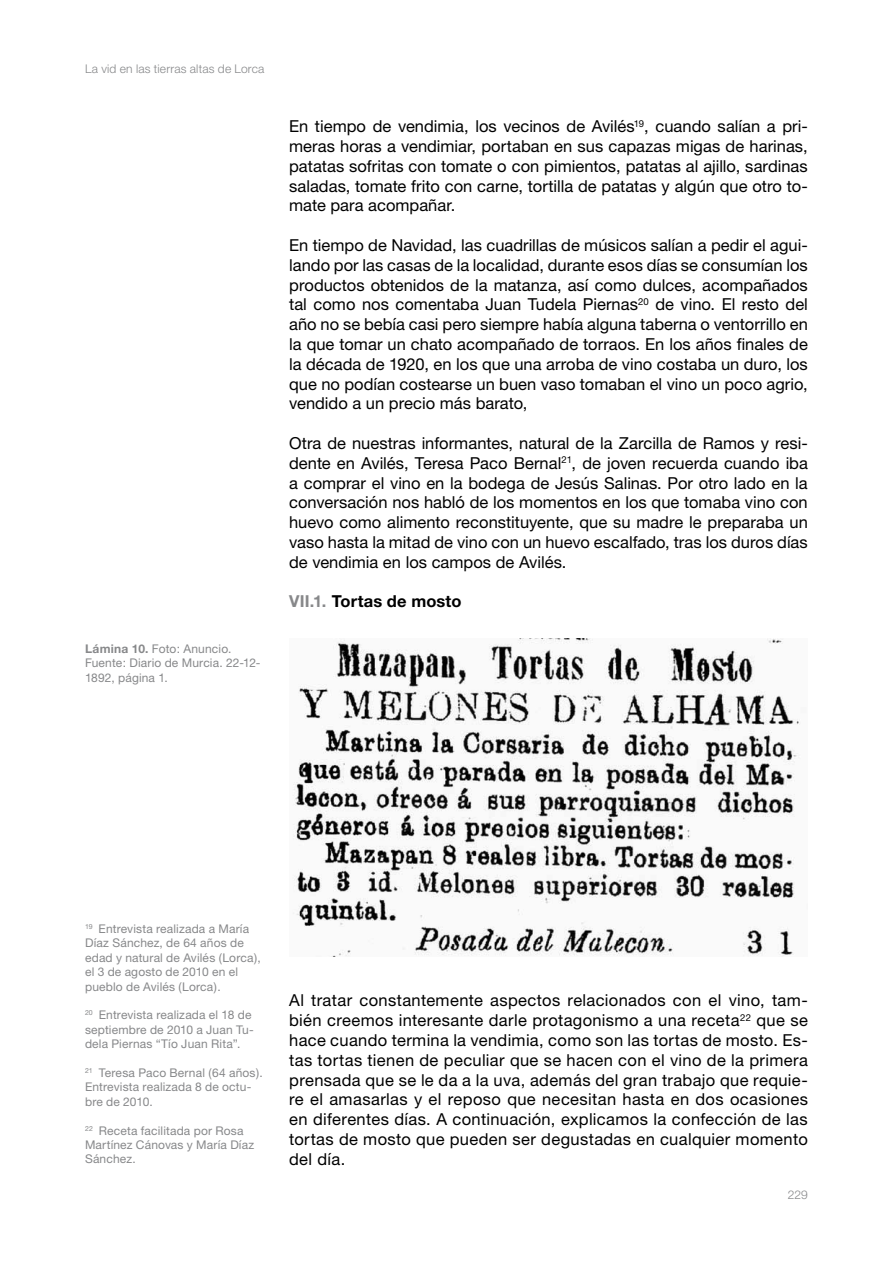
<style>
.page{position:relative;width:893px;height:1263px;background:#fff}
.page>*{position:absolute;margin:0;border:0;box-sizing:border-box;transform-origin:0 0}
.t1{font:16.5px/19.8px "Helvetica Neue";color:#000;text-align:justify}
.t2{font:700 16.5px "Helvetica Neue";letter-spacing:.01em;color:#000}
.t3{font:12px/14.4px "Helvetica Neue";letter-spacing:.01em;color:#87888a}
.t4{font:300 12px "Helvetica Neue";letter-spacing:.015em;color:#87888a}
.s1{font-weight:700}
.s2{color:#87888a}
</style>
<div class="page">
<img style="left:293px;top:639px;width:507px;height:318px">
<p class="t4" style="left:85px;top:62px;width:181px">La vid en las tierras altas de Lorca</p>
<p class="t3" style="left:85px;top:641px;width:177px"><span class="s1">Lámina 10.</span> Foto: Anuncio.<br>Fuente: Diario de Murcia. 22-12-<br>1892, página 1.</p>
<p class="t1" style="left:289px;top:116px;width:520px">En tiempo de vendimia, los vecinos de Avilés<sup>19</sup>, cuando salían a pri&shy;meras horas a vendimiar, portaban en sus capazas migas de harinas, patatas sofritas con tomate o con pimientos, patatas al ajillo, sardinas saladas, tomate frito con carne, tortilla de patatas y algún que otro to&shy;mate para acompañar.</p>
<p class="t1" style="left:289px;top:235px;width:520px">En tiempo de Navidad, las cuadrillas de músicos salían a pedir el agui&shy;lando por las casas de la localidad, durante esos días se consumían los productos obtenidos de la matanza, así como dulces, acompañados tal como nos comentaba Juan Tudela Piernas<sup>20</sup> de vino. El resto del año no se bebía casi pero siempre había alguna taberna o ventorrillo en la que tomar un chato acompañado de torraos. En los años finales de la década de 1920, en los que una arroba de vino costaba un duro, los que no podían costearse un buen vaso tomaban el vino un poco agrio, vendido a un precio más barato,</p>
<p class="t1" style="left:289px;top:433px;width:520px">Otra de nuestras informantes, natural de la Zarcilla de Ramos y resi&shy;dente en Avilés, Teresa Paco Bernal<sup>21</sup>, de joven recuerda cuando iba a comprar el vino en la bodega de Jesús Salinas. Por otro lado en la conversación nos habló de los momentos en los que tomaba vino con huevo como alimento reconstituyente, que su madre le preparaba un vaso hasta la mitad de vino con un huevo escalfado, tras los duros días de vendimia en los campos de Avilés.</p>
<p class="t2" style="left:289px;top:591px;width:174px"><span class="s2">VII.1.</span> Tortas de mosto</p>
<p class="t3" style="left:85px;top:921px;width:177px"><sup>19</sup> Entrevista realizada a María<br>Díaz Sánchez, de 64 años de edad y natural de Avilés (Lorca), el 3 de agosto de 2010 en el pueblo de Avilés (Lorca).</p>
<p class="t3" style="left:85px;top:1008px;width:170px"><sup>20</sup> Entrevista realizada el 18 de septiembre de 2010 a Juan Tu&shy;dela Piernas “Tío Juan Rita”.</p>
<p class="t3" style="left:85px;top:1065px;width:179px"><sup>21</sup> Teresa Paco Bernal (64 años).<br>Entrevista realizada 8 de octu&shy;bre de 2010.</p>
<p class="t3" style="left:85px;top:1123px;width:171px"><sup>22</sup> Receta facilitada por Rosa<br>Martínez Cánovas y María Díaz<br>Sánchez.</p>
<p class="t1" style="left:289px;top:990px;width:520px">Al tratar constantemente aspectos relacionados con el vino, tam&shy;bién creemos interesante darle protagonismo a una receta<sup>22</sup> que se hace cuando termina la vendimia, como son las tortas de mosto. Es&shy;tas tortas tienen de peculiar que se hacen con el vino de la primera prensada que se le da a la uva, además del gran trabajo que requie&shy;re el amasarlas y el reposo que necesitan hasta en dos ocasiones en diferentes días. A continuación, explicamos la confección de las tortas de mosto que pueden ser degustadas en cualquier momento del día.</p>
<p class="t4" style="left:788px;top:1187px;width:22px">229</p>
</div>
